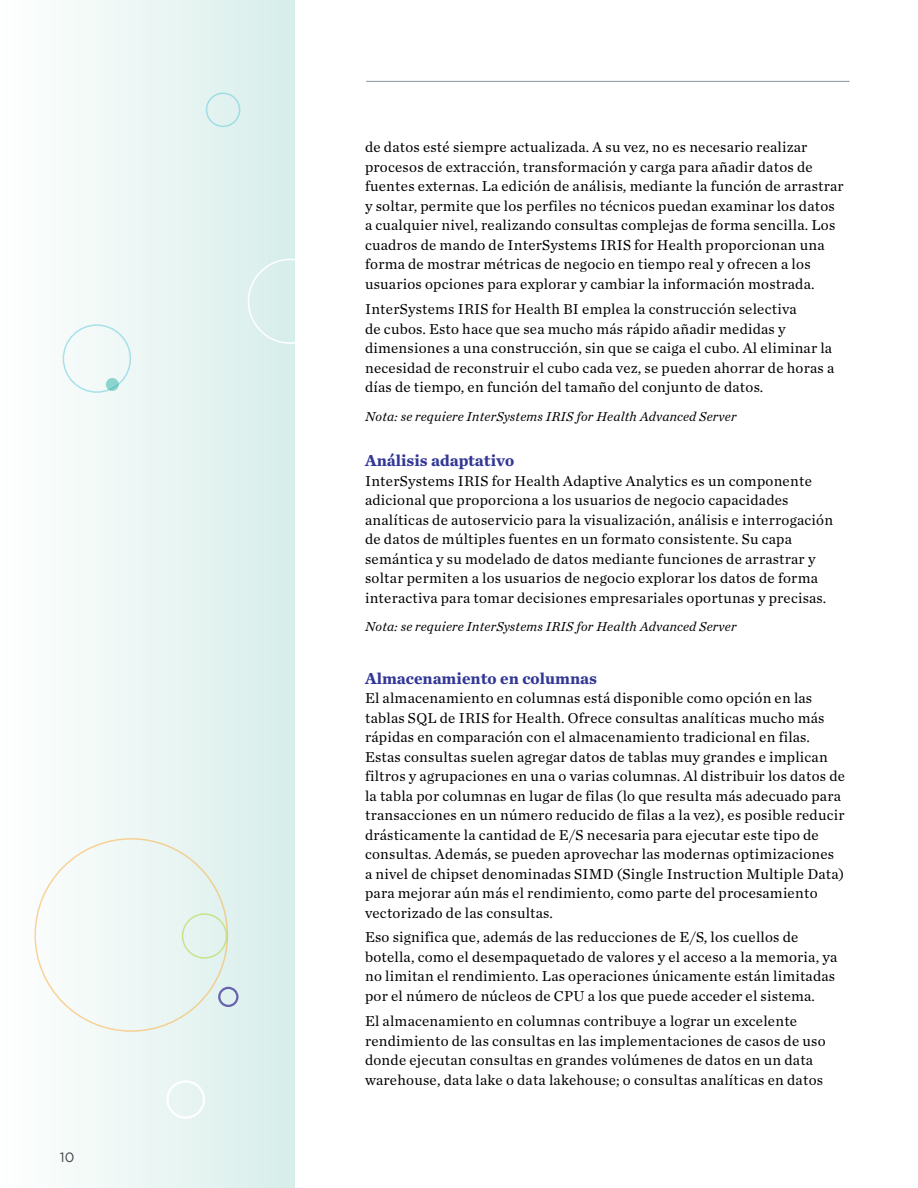
<style>
.page{position:relative;width:918px;height:1188px;background:#fff}
.page>*{position:absolute;margin:0;border:0;box-sizing:border-box;transform-origin:0 0}
.t1{font:700 16.5px "Chronicle Text G2";color:#323795}
.t2{font:15px/19.5px "Chronicle Text G1";letter-spacing:.015em;color:#000}
.t3{font:italic 13.5px "Chronicle Text G1";letter-spacing:.015em;color:#000}
.t4{font:13.5px "Gotham";color:#414042}
</style>
<div class="page">
<div style="left:0;top:0;width:295px;height:1188px;background:linear-gradient(to right,#fffffe,#d7eeea)"></div>
<div style="left:166px;top:1080px;width:39px;height:39px;border:2px solid #fff;border-radius:50%"></div>
<div style="left:248px;top:259px;width:85px;height:85px;border:2px solid #fff;border-radius:50%"></div>
<div style="left:218px;top:987px;width:21px;height:20px;border:2px solid #6764ad;border-radius:50%"></div>
<div style="left:63px;top:324px;width:68px;height:69px;border:2px solid #6ecde0;border-radius:50%"></div>
<div style="left:182px;top:913px;width:45px;height:46px;border:2px solid #b7d43d;border-radius:50%"></div>
<div style="left:206px;top:93px;width:34px;height:34px;border:2px solid #6ecde0;border-radius:50%"></div>
<svg style="left:106px;top:378px;width:13px;height:13px"></svg>
<hr style="left:366px;top:81px;width:484px;height:1px;background:#86939e">
<p class="t4" style="left:60px;top:1149px;width:16px">10</p>
<p class="t2" style="left:365px;top:137px;width:480px">de datos esté siempre actualizada. A su vez, no es necesario realizar procesos de extracción, transformación y carga para añadir datos de fuentes externas. La edición de análisis, mediante la función de arrastrar y soltar, permite que los perfiles no técnicos puedan examinar los datos a cualquier nivel, realizando consultas complejas de forma sencilla. Los cuadros de mando de InterSystems IRIS for Health proporcionan una forma de mostrar métricas de negocio en tiempo real y ofrecen a los usuarios opciones para explorar y cambiar la información mostrada.</p>
<p class="t2" style="left:365px;top:299px;width:471px">InterSystems IRIS for Health BI emplea la construcción selectiva<br>de cubos. Esto hace que sea mucho más rápido añadir medidas y dimensiones a una construcción, sin que se caiga el cubo. Al eliminar la necesidad de reconstruir el cubo cada vez, se pueden ahorrar de horas a días de tiempo, en función del tamaño del conjunto de datos.</p>
<p class="t3" style="left:365px;top:406px;width:373px">Nota: se requiere InterSystems IRIS for Health Advanced Server</p>
<p class="t1" style="left:365px;top:448px;width:151px">Análisis adaptativo</p>
<p class="t2" style="left:365px;top:470px;width:469px">InterSystems IRIS for Health Adaptive Analytics es un componente adicional que proporciona a los usuarios de negocio capacidades analíticas de autoservicio para la visualización, análisis e interrogación de datos de múltiples fuentes en un formato consistente. Su capa semántica y su modelado de datos mediante funciones de arrastrar y soltar permiten a los usuarios de negocio explorar los datos de forma interactiva para tomar decisiones empresariales oportunas y precisas.</p>
<p class="t3" style="left:365px;top:617px;width:373px">Nota: se requiere InterSystems IRIS for Health Advanced Server</p>
<p class="t1" style="left:365px;top:665px;width:233px">Almacenamiento en columnas</p>
<p class="t2" style="left:365px;top:688px;width:481px">El almacenamiento en columnas está disponible como opción en las tablas SQL de IRIS for Health. Ofrece consultas analíticas mucho más rápidas en comparación con el almacenamiento tradicional en filas.<br>Estas consultas suelen agregar datos de tablas muy grandes e implican filtros y agrupaciones en una o varias columnas. Al distribuir los datos de la tabla por columnas en lugar de filas (lo que resulta más adecuado para transacciones en un número reducido de filas a la vez), es posible reducir drásticamente la cantidad de E/S necesaria para ejecutar este tipo de consultas. Además, se pueden aprovechar las modernas optimizaciones a nivel de chipset denominadas SIMD (Single Instruction Multiple Data) para mejorar aún más el rendimiento, como parte del procesamiento vectorizado de las consultas.</p>
<p class="t2" style="left:365px;top:927px;width:474px">Eso significa que, además de las reducciones de E/S, los cuellos de botella, como el desempaquetado de valores y el acceso a la memoria, ya no limitan el rendimiento. Las operaciones únicamente están limitadas por el número de núcleos de CPU a los que puede acceder el sistema.</p>
<p class="t2" style="left:365px;top:1011px;width:462px">El almacenamiento en columnas contribuye a lograr un excelente rendimiento de las consultas en las implementaciones de casos de uso donde ejecutan consultas en grandes volúmenes de datos en un data warehouse, data lake o data lakehouse; o consultas analíticas en datos</p>
</div>
